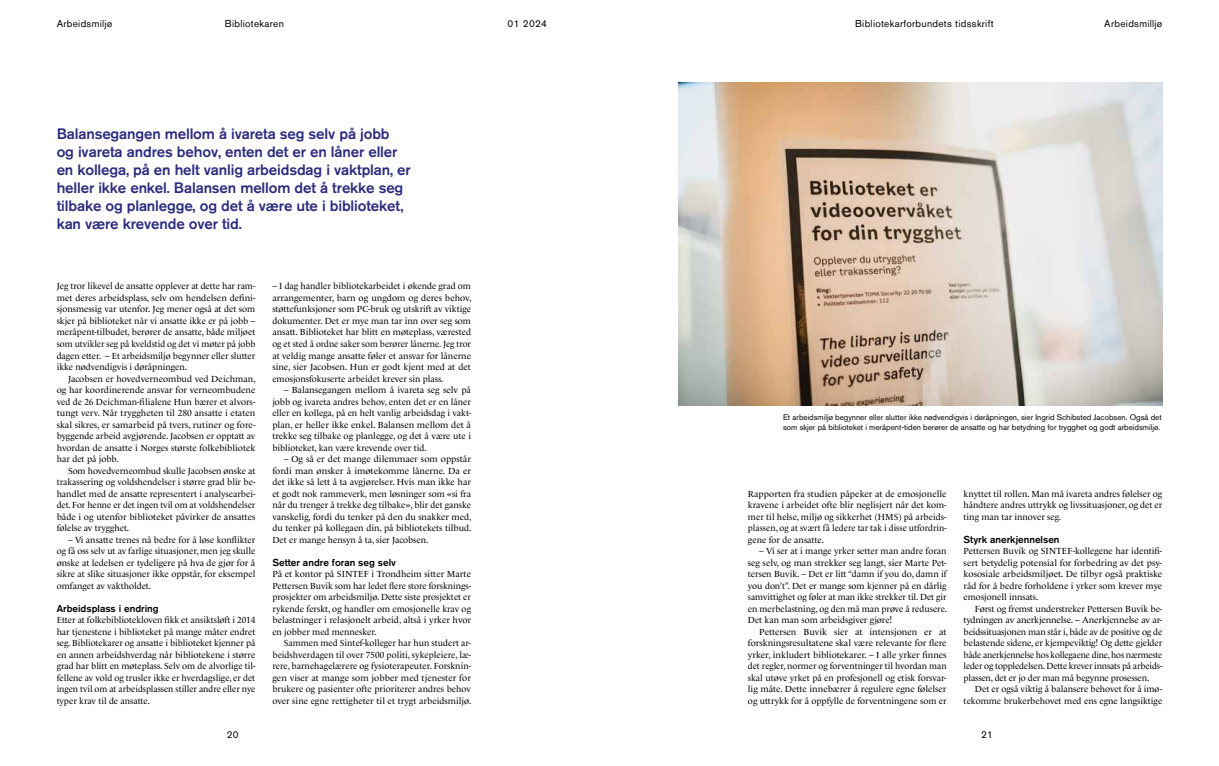
<style>
.page{position:relative;width:1219px;height:766px;background:#fff}
.page>*{position:absolute;margin:0;border:0;box-sizing:border-box;transform-origin:0 0}
.t1{font:500 15px/18px "Akzidenz Grotesk BQ";letter-spacing:-.01em;color:#2e2c7e}
.t2{font:10px "Akzidenz Grotesk BQ";letter-spacing:.03em;color:#000}
.t3{font:500 10px "Akzidenz Grotesk BQ";color:#000}
.t4{font:9px/11.5px "Le Monde Livre Std";color:#000;text-align:justify}
.t5{font:8px/9.6px "Akzidenz Grotesk BQ";color:#000}
</style>
<div class="page">
<img style="left:679px;top:83px;width:484px;height:323px">
<p class="t2" style="left:57px;top:17px;width:57px">Arbeidsmiljø</p>
<p class="t2" style="left:1104px;top:17px;width:59px">Arbeidsmilljø</p>
<p class="t2" style="left:225px;top:17px;width:61px">Bibliotekaren</p>
<p class="t2" style="left:508px;top:17px;width:41px">01 2024</p>
<p class="t2" style="left:855px;top:17px;width:140px">Bibliotekarforbundets tidsskrift</p>
<p class="t1" style="left:57px;top:124px;width:356px">Balansegangen mellom å ivareta seg selv på jobb<br>og ivareta andres behov, enten det er en låner eller en kollega, på en helt vanlig arbeidsdag i vaktplan, er heller ikke enkel. Balansen mellom det å trekke seg tilbake og planlegge, og det å være ute i biblioteket, kan være krevende over tid.</p>
<p class="t4" style="left:57px;top:280px;width:200px">Jeg tror likevel de ansatte opplever at dette har ram&shy;met deres arbeidsplass, selv om hendelsen defini&shy;sjonsmessig var utenfor. Jeg mener også at det som skjer på biblioteket når vi ansatte ikke er på jobb – meråpent-tilbudet, berører de ansatte, både miljøet som utvikler seg på kveldstid og det vi møter på jobb dagen etter. – Et arbeidsmiljø begynner eller slutter ikke nødvendigvis i døråpningen.</p>
<p class="t4" style="left:57px;top:372px;width:201px;text-indent:11px">Jacobsen er hovedverneombud ved Deichman, og har koordinerende ansvar for verneombudene ved de 26 Deichman-filialene Hun bærer et alvors&shy;tungt verv. Når tryggheten til 280 ansatte i etaten skal sikres, er samarbeid på tvers, rutiner og fore&shy;byggende arbeid avgjørende. Jacobsen er opptatt av hvordan de ansatte i Norges største folkebibliotek har det på jobb.</p>
<p class="t4" style="left:57px;top:464px;width:200px;text-indent:11px">Som hovedverneombud skulle Jacobsen ønske at trakassering og voldshendelser i større grad blir be&shy;handlet med de ansatte representert i analysearbei&shy;det. For henne er det ingen tvil om at voldshendelser både i og utenfor biblioteket påvirker de ansattes følelse av trygghet.</p>
<p class="t4" style="left:57px;top:533px;width:200px;text-indent:11px">– Vi ansatte trenes nå bedre for å løse konflikter og få oss selv ut av farlige situasjoner, men jeg skulle ønske at ledelsen er tydeligere på hva de gjør for å sikre at slike situasjoner ikke oppstår, for eksempel omfanget av vaktholdet.</p>
<p class="t3" style="left:57px;top:602px;width:103px">Arbeidsplass i endring</p>
<p class="t4" style="left:57px;top:614px;width:200px">Etter at folkebibliotekloven fikk et ansiktsløft i 2014 har tjenestene i biblioteket på mange måter endret seg. Bibliotekarer og ansatte i biblioteket kjenner på en annen arbeidshverdag når bibliotekene i større grad har blitt en møteplass. Selv om de alvorlige til&shy;fellene av vold og trusler ikke er hverdagslige, er det ingen tvil om at arbeidsplassen stiller andre eller nye typer krav til de ansatte.</p>
<p class="t4" style="left:272px;top:280px;width:201px">– I dag handler bibliotekarbeidet i økende grad om arrangementer, barn og ungdom og deres behov, støttefunksjoner som PC-bruk og utskrift av viktige dokumenter. Det er mye man tar inn over seg som ansatt. Biblioteket har blitt en møteplass, værested og et sted å ordne saker som berører lånerne. Jeg tror at veldig mange ansatte føler et ansvar for lånerne sine, sier Jacobsen. Hun er godt kjent med at det emosjonsfokuserte arbeidet krever sin plass.</p>
<p class="t4" style="left:272px;top:384px;width:200px;text-indent:11px">– Balansegangen mellom å ivareta seg selv på jobb og ivareta andres behov, enten det er en låner eller en kollega, på en helt vanlig arbeidsdag i vakt&shy;plan, er heller ikke enkel. Balansen mellom det å trekke seg tilbake og planlegge, og det å være ute i biblioteket, kan være krevende over tid.</p>
<p class="t4" style="left:272px;top:453px;width:201px;text-indent:11px">– Og så er det mange dilemmaer som oppstår fordi man ønsker å imøtekomme lånerne. Da er det ikke så lett å ta avgjørelser. Hvis man ikke har et godt nok rammeverk, men løsninger som «si fra når du trenger å trekke deg tilbake», blir det ganske vanskelig, fordi du tenker på den du snakker med, du tenker på kollegaen din, på bibliotekets tilbud.<br>Det er mange hensyn å ta, sier Jacobsen.</p>
<p class="t3" style="left:272px;top:556px;width:125px">Setter andre foran seg selv</p>
<p class="t4" style="left:272px;top:568px;width:200px">På et kontor på SINTEF i Trondheim sitter Marte Pettersen Buvik som har ledet flere store forsknings&shy;prosjekter om arbeidsmiljø. Dette siste prosjektet er rykende ferskt, og handler om emosjonelle krav og belastninger i relasjonelt arbeid, altså i yrker hvor en jobber med mennesker.</p>
<p class="t4" style="left:272px;top:637px;width:201px;text-indent:11px">Sammen med Sintef-kolleger har hun studert ar&shy;beidshverdagen til over 7500 politi, sykepleiere, læ&shy;rere, barnehagelærere og fysioterapeuter. Forsknin&shy;gen viser at mange som jobber med tjenester for brukere og pasienter ofte prioriterer andres behov over sine egne rettigheter til et trygt arbeidsmiljø.</p>
<p class="t5" style="left:783px;top:412px;width:380px">Et arbeidsmiljø begynner eller slutter ikke nødvendigvis i døråpningen, sier Ingrid Schibsted Jacobsen. Også det som skjer på biblioteket i meråpent-tiden berører de ansatte og har betydning for trygghet og godt arbeidsmiljø.</p>
<p class="t4" style="left:748px;top:487px;width:200px">Rapporten fra studien påpeker at de emosjonelle kravene i arbeidet ofte blir neglisjert når det kom&shy;mer til helse, miljø og sikkerhet (HMS) på arbeids&shy;plassen, og at svært få ledere tar tak i disse utfordrin&shy;gene for de ansatte.</p>
<p class="t4" style="left:748px;top:545px;width:201px;text-indent:11px">– Vi ser at i mange yrker setter man andre foran seg selv, og man strekker seg langt, sier Marte Pet&shy;tersen Buvik. – Det er litt “damn if you do, damn if you don’t”. Det er mange som kjenner på en dårlig samvittighet og føler at man ikke strekker til. Det gir en merbelastning, og den må man prøve å redusere.<br>Det kan man som arbeidsgiver gjøre!</p>
<p class="t4" style="left:748px;top:625px;width:200px;text-indent:11px">Pettersen Buvik sier at intensjonen er at forskningsresultatene skal være relevante for flere yrker, inkludert bibliotekarer. – I alle yrker finnes det regler, normer og forventninger til hvordan man skal utøve yrket på en profesjonell og etisk forsvar&shy;lig måte. Dette innebærer å regulere egne følelser og uttrykk for å oppfylle de forventningene som er</p>
<p class="t4" style="left:964px;top:487px;width:200px">knyttet til rollen. Man må ivareta andres følelser og håndtere andres uttrykk og livssituasjoner, og det er ting man tar innover seg.</p>
<p class="t3" style="left:964px;top:533px;width:97px">Styrk anerkjennelsen</p>
<p class="t4" style="left:964px;top:545px;width:200px">Pettersen Buvik og SINTEF-kollegene har identifi&shy;sert betydelig potensial for forbedring av det psy&shy;kososiale arbeidsmiljøet. De tilbyr også praktiske råd for å bedre forholdene i yrker som krever mye emosjonell innsats.</p>
<p class="t4" style="left:964px;top:602px;width:200px;text-indent:11px">Først og fremst understreker Pettersen Buvik be&shy;tydningen av anerkjennelse. – Anerkjennelse av ar&shy;beidssituasjonen man står i, både av de positive og de belastende sidene, er kjempeviktig! Og dette gjelder både anerkjennelse hos kollegaene dine, hos nærmeste leder og toppledelsen. Dette krever innsats på arbeids&shy;plassen, det er jo der man må begynne prosessen.</p>
<p class="t4" style="left:964px;top:683px;width:200px;text-align:right">Det er også viktig å balansere behovet for å imø&shy;tekomme brukerbehovet med ens egne langsiktige</p>
<p class="t2" style="left:227px;top:728px;width:13px">20</p>
<p class="t2" style="left:981px;top:728px;width:13px">21</p>
</div>
